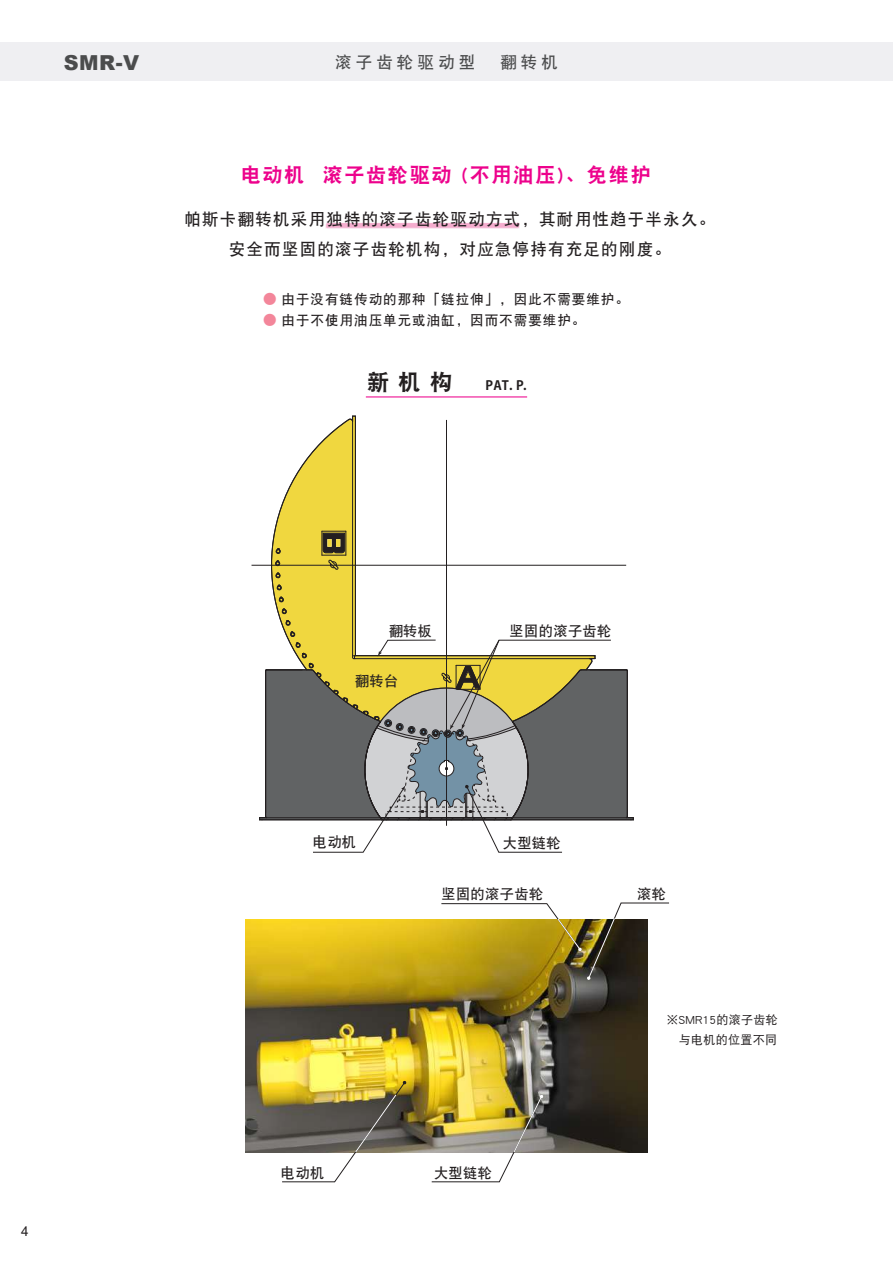
<style>
.page{position:relative;width:893px;height:1263px;background:#fff}
.page>*{position:absolute;margin:0;border:0;box-sizing:border-box;transform-origin:0 0}
.t1{font:22.5px "DF Hei GB W9";color:#231f20}
.t2{font:900 20.7px "Arial";color:#4b4c4d}
.t3{font:20.25px "DF Hei GB W9";letter-spacing:.075em;color:#ed028c}
.t4{font:16.5px/30px "DF Hei GB W7";letter-spacing:.075em;color:#231f20;text-align:center}
.t5{font:16.5px "DF Hei GB W7";letter-spacing:.25em;color:#4b4c4d}
.t6{font:14.25px "DF Hei GB W7";letter-spacing:.025em;color:#231f20}
.t7{font:13.5px "DF Hei GB W7";letter-spacing:.075em;color:#231f20}
.t8{font:13.5px "Arial";color:#231f20}
.t9{font:700 12.75px "Koz Go Pro";color:#231f20}
.t10{font:12px/19.5px "DF Hei GB W5";letter-spacing:.025em;color:#231f20}
.s1{font-family:"Koz Go Pro";font-weight:500;color:#f3869a}
</style>
<div class="page">
<svg style="left:611px;top:669px;width:16px;height:151px;background:#5e6061"></svg>
<hr style="left:511px;top:820px;width:120px;height:1px;background:#231f20">
<hr style="left:513px;top:817px;width:118px;height:1px;background:#231f20">
<hr style="left:627px;top:670px;width:1px;height:146px;background:#231f20">
<hr style="left:590px;top:670px;width:37px;height:1px;background:#231f20">
<svg style="left:626px;top:816px;width:8px;height:5px"></svg>
<hr style="left:252px;top:565px;width:374px;height:1px;background:#231f20">
<img style="left:246px;top:919px;width:401px;height:233px">
<svg style="left:325px;top:223px;width:195px;height:5px"></svg>
<hr style="left:366px;top:396px;width:161px;height:1px;background:#ed028c">
<svg style="left:251px;top:416px;width:360px;height:436px"></svg>
<img style="left:431px;top:1094px;width:113px;height:88px">
<img style="left:282px;top:1080px;width:125px;height:102px">
<svg style="left:441px;top:903px;width:228px;height:77px"></svg>
<div style="left:0;top:43px;width:892px;height:38px;background:#efeff2"></div>
<p class="t2" style="left:64px;top:47px;width:77px">SMR-V</p>
<p class="t5" style="left:335px;top:53px;width:224px">滚子齿轮驱动型　翻转机</p>
<p class="t3" style="left:241px;top:163px;width:411px">电动机 滚子齿轮驱动 (不用油压)、免维护</p>
<p class="t4" style="left:184px;top:204px;width:532px">帕斯卡翻转机采用独特的滚子齿轮驱动方式，其耐用性趋于半永久。安全而坚固的滚子齿轮机构，对应急停持有充足的刚度。</p>
<p class="t7" style="left:263px;top:292px;width:367px"><span class="s1">●</span> 由于没有链传动的那种「链拉伸」，因此不需要维护。</p>
<p class="t7" style="left:263px;top:313px;width:324px"><span class="s1">●</span> 由于不使用油压单元或油缸，因而不需要维护。</p>
<h1 class="t1" style="left:367px;top:370px;width:87px">新机构</h1>
<p class="t9" style="left:486px;top:377px;width:43px">PAT. P.</p>
<p class="t8" style="left:21px;top:1222px;width:9px">4</p>
<p class="t6" style="left:389px;top:623px;width:45px">翻转板</p>
<p class="t6" style="left:355px;top:673px;width:45px">翻转台</p>
<p class="t6" style="left:510px;top:623px;width:103px">坚固的滚子齿轮</p>
<p class="t6" style="left:313px;top:834px;width:45px">电动机</p>
<p class="t6" style="left:281px;top:1165px;width:45px">电动机</p>
<p class="t6" style="left:503px;top:835px;width:60px">大型链轮</p>
<p class="t6" style="left:441px;top:886px;width:103px">坚固的滚子齿轮</p>
<p class="t6" style="left:434px;top:1165px;width:60px">大型链轮</p>
<p class="t6" style="left:637px;top:886px;width:30px">滚轮</p>
<p class="t10" style="left:667px;top:1010px;width:113px">※SMR15的滚子齿轮　与电机的位置不同</p>
</div>
